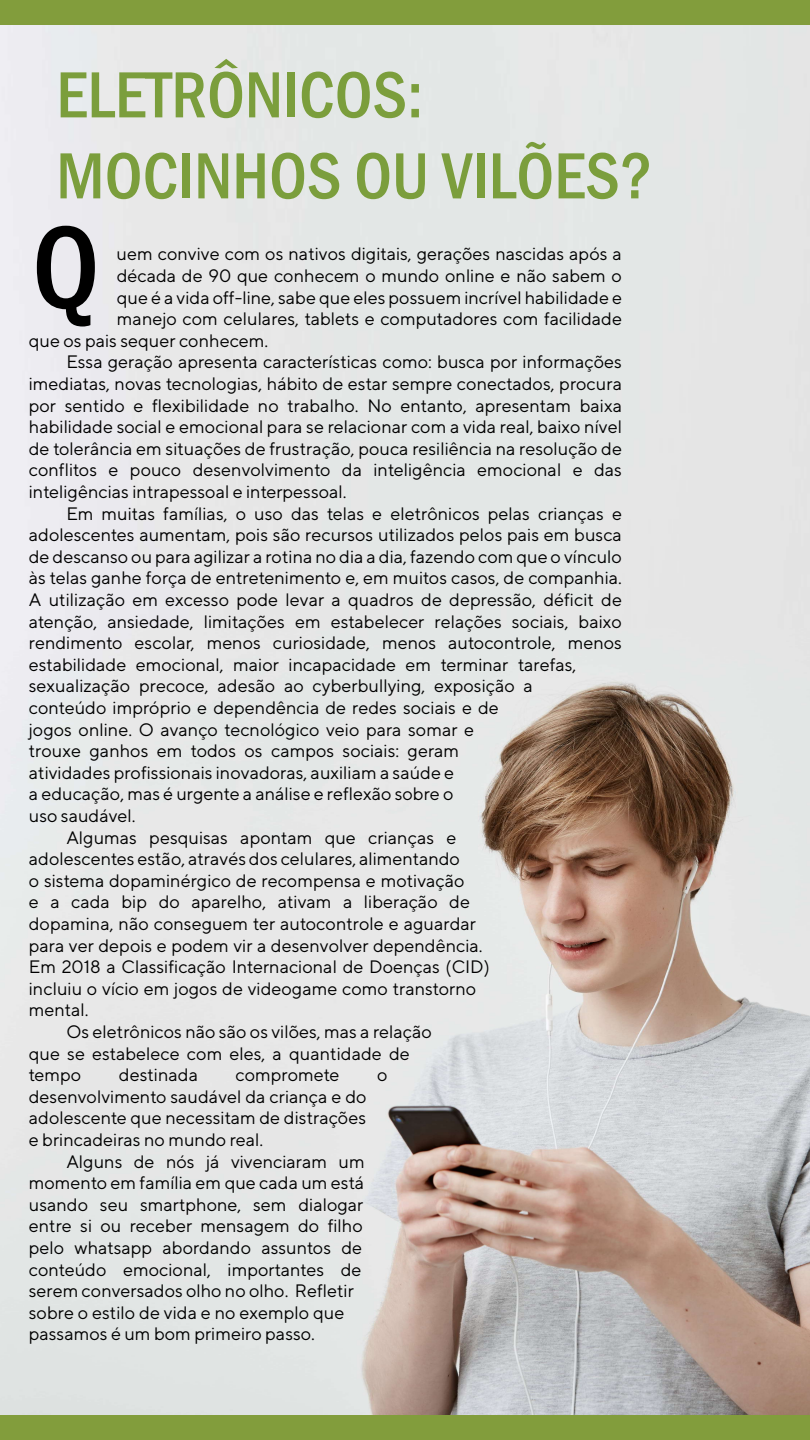
<style>
.page{position:relative;width:810px;height:1440px;background:#fff}
.page>*{position:absolute;margin:0;border:0;box-sizing:border-box;transform-origin:0 0}
.t1{font:500 condensed 121.12px "Franklin Gothic";color:#000}
.t2{font:500 condensed 67.5px/81px "Franklin Gothic";color:#7b9e3c}
.t3{font:18px/21.6px "TT Norms";color:#000;text-align:justify}
</style>
<div class="page">
<img style="left:0;top:628px;width:810px;height:788px">
<img style="left:0;top:24px;width:810px;height:604px">
<div style="left:0;top:0;width:810px;height:24px;background:#829d3c"></div>
<div style="left:0;top:1416px;width:810px;height:24px;background:#829d3c"></div>
<h2 class="t2" style="left:56px;top:54px;width:598px">ELETRÔNICOS:<br>MOCINHOS OU VILÕES?</h2>
<h1 class="t1" style="left:32px;top:188px;width:70px">Q</h1>
<p class="t3" style="left:117px;top:243px;width:507px">uem convive com os nativos digitais, gerações nascidas após a</p>
<p class="t3" style="left:117px;top:264px;width:507px">década de 90 que conhecem o mundo online e não sabem o</p>
<p class="t3" style="left:117px;top:286px;width:507px">que é a vida off-line, sabe que eles possuem incrível habilidade e</p>
<p class="t3" style="left:117px;top:308px;width:507px">manejo com celulares, tablets e computadores com facilidade</p>
<p class="t3" style="left:29px;top:329px;width:241px">que os pais sequer conhecem.</p>
<p class="t3" style="left:66px;top:351px;width:557px">Essa geração apresenta características como: busca por informações</p>
<p class="t3" style="left:29px;top:372px;width:595px">imediatas, novas tecnologias, hábito de estar sempre conectados, procura</p>
<p class="t3" style="left:29px;top:394px;width:595px">por sentido e flexibilidade no trabalho. No entanto, apresentam baixa</p>
<p class="t3" style="left:29px;top:416px;width:595px">habilidade social e emocional para se relacionar com a vida real, baixo nível</p>
<p class="t3" style="left:29px;top:437px;width:595px">de tolerância em situações de frustração, pouca resiliência na resolução de</p>
<p class="t3" style="left:29px;top:459px;width:595px">conflitos e pouco desenvolvimento da inteligência emocional e das</p>
<p class="t3" style="left:29px;top:480px;width:319px">inteligências intrapessoal e interpessoal.</p>
<p class="t3" style="left:66px;top:502px;width:557px">Em muitas famílias, o uso das telas e eletrônicos pelas crianças e</p>
<p class="t3" style="left:29px;top:524px;width:595px">adolescentes aumentam, pois são recursos utilizados pelos pais em busca</p>
<p class="t3" style="left:29px;top:545px;width:595px">de descanso ou para agilizar a rotina no dia a dia, fazendo com que o vínculo</p>
<p class="t3" style="left:29px;top:567px;width:595px">às telas ganhe força de entretenimento e, em muitos casos, de companhia.</p>
<p class="t3" style="left:29px;top:588px;width:595px">A utilização em excesso pode levar a quadros de depressão, déficit de</p>
<p class="t3" style="left:29px;top:610px;width:595px">atenção, ansiedade, limitações em estabelecer relações sociais, baixo</p>
<p class="t3" style="left:29px;top:632px;width:595px">rendimento escolar, menos curiosidade, menos autocontrole, menos</p>
<p class="t3" style="left:29px;top:653px;width:549px">estabilidade emocional, maior incapacidade em terminar tarefas,</p>
<p class="t3" style="left:29px;top:675px;width:506px">sexualização precoce, adesão ao cyberbullying, exposição a</p>
<p class="t3" style="left:29px;top:696px;width:472px">conteúdo impróprio e dependência de redes sociais e de</p>
<p class="t3" style="left:29px;top:718px;width:447px">jogos online. O avanço tecnológico veio para somar e</p>
<p class="t3" style="left:29px;top:740px;width:432px">trouxe ganhos em todos os campos sociais: geram</p>
<p class="t3" style="left:29px;top:761px;width:427px">atividades profissionais inovadoras, auxiliam a saúde e</p>
<p class="t3" style="left:29px;top:783px;width:426px">a educação, mas é urgente a análise e reflexão sobre o</p>
<p class="t3" style="left:29px;top:804px;width:108px">uso saudável.</p>
<p class="t3" style="left:66px;top:826px;width:392px">Algumas pesquisas apontam que crianças e</p>
<p class="t3" style="left:29px;top:848px;width:433px">adolescentes estão, através dos celulares, alimentando</p>
<p class="t3" style="left:29px;top:869px;width:437px">o sistema dopaminérgico de recompensa e motivação</p>
<p class="t3" style="left:29px;top:891px;width:443px">e a cada bip do aparelho, ativam a liberação de</p>
<p class="t3" style="left:29px;top:912px;width:449px">dopamina, não conseguem ter autocontrole e aguardar</p>
<p class="t3" style="left:29px;top:934px;width:455px">para ver depois e podem vir a desenvolver dependência.</p>
<p class="t3" style="left:29px;top:956px;width:462px">Em 2018 a Classificação Internacional de Doenças (CID)</p>
<p class="t3" style="left:29px;top:977px;width:449px">incluiu o vício em jogos de videogame como transtorno</p>
<p class="t3" style="left:29px;top:999px;width:61px">mental.</p>
<p class="t3" style="left:66px;top:1020px;width:367px">Os eletrônicos não são os vilões, mas a relação</p>
<p class="t3" style="left:29px;top:1042px;width:382px">que se estabelece com eles, a quantidade de</p>
<p class="t3" style="left:29px;top:1064px;width:54px">tempo</p>
<p class="t3" style="left:119px;top:1064px;width:81px">destinada</p>
<p class="t3" style="left:236px;top:1064px;width:106px">compromete</p>
<p class="t3" style="left:377px;top:1064px;width:12px">o</p>
<p class="t3" style="left:29px;top:1085px;width:339px">desenvolvimento saudável da criança e do adolescente que necessitam de distrações e brincadeiras no mundo real.</p>
<p class="t3" style="left:29px;top:1150px;width:337px;text-align:left;text-indent:37px">Alguns de nós já vivenciaram um momento em família em que cada um está usando seu smartphone, sem dialogar entre si ou receber mensagem do filho pelo whatsapp abordando assuntos de conteúdo emocional, importantes de serem conversados olho no olho. Refletir sobre o estilo de vida e no exemplo que passamos é um bom primeiro passo.</p>
</div>
